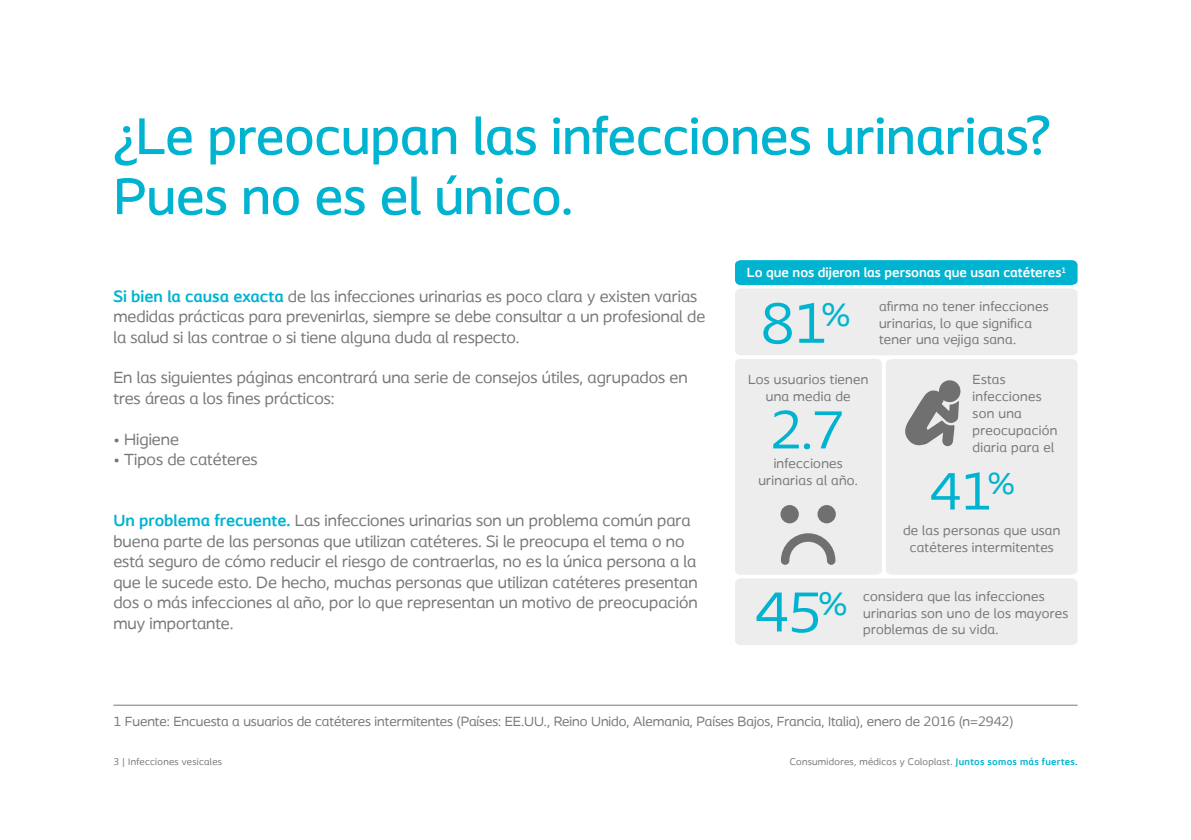
<style>
.page{position:relative;width:1191px;height:840px;background:#fff}
.page>*{position:absolute;margin:0;border:0;box-sizing:border-box;transform-origin:0 0}
.t1{font:59px "Coloplast";color:#00b3d0}
.t2{font:56px "Coloplast";color:#00b3d0}
.t3{font:55px "Coloplast";color:#00b3d0}
.t4{font:500 54px/60px "Coloplast";color:#00b3d0}
.t5{font:17px/20.4px "Coloplast";color:#76787b}
.t6{font:14px/16.8px "Coloplast";letter-spacing:.02em;color:#76787b}
.t7{font:14px "Coloplast";color:#76787b}
.t8{font:700 14px "Coloplast";color:#fff}
.t9{font:10px "Coloplast";letter-spacing:.03em;color:#76787b}
.s1{font-weight:700;color:#00b3d0}
</style>
<div class="page">
<div style="left:735px;top:578px;width:342px;height:66px;background:#ededed"></div>
<div style="left:886px;top:359px;width:191px;height:215px;background:#ededed"></div>
<div style="left:735px;top:359px;width:147px;height:215px;background:#ededed;border-radius:5px"></div>
<svg style="left:735px;top:260px;width:342px;height:95px;background:#afdee6"></svg>
<div style="left:780px;top:504px;width:19px;height:19px;background:#707070;border-radius:50%"></div>
<div style="left:817px;top:504px;width:19px;height:19px;background:#707070;border-radius:50%"></div>
<svg style="left:781px;top:533px;width:54px;height:31px"></svg>
<svg style="left:903px;top:379px;width:58px;height:68px;background:#a7a7a7"></svg>
<hr style="left:113px;top:704px;width:964px;height:1px;background:#76787b">
<p class="t4" style="left:113px;top:105px;width:939px">¿Le preocupan las infecciones urinarias?<br>Pues no es el único.</p>
<p class="t5" style="left:113px;top:285px;width:593px"><span class="s1">Si bien la causa exacta</span> de las infecciones urinarias es poco clara y existen varias medidas prácticas para prevenirlas, siempre se debe consultar a un profesional de la salud si las contrae o si tiene alguna duda al respecto.</p>
<p class="t5" style="left:113px;top:367px;width:576px">En las siguientes páginas encontrará una serie de consejos útiles, agrupados en tres áreas a los fines prácticos:</p>
<p class="t5" style="left:113px;top:428px;width:67px">• Higiene</p>
<p class="t5" style="left:113px;top:449px;width:146px">• Tipos de catéteres</p>
<p class="t5" style="left:113px;top:510px;width:586px"><span class="s1">Un problema frecuente.</span> Las infecciones urinarias son un problema común para buena parte de las personas que utilizan catéteres. Si le preocupa el tema o no está seguro de cómo reducir el riesgo de contraerlas, no es la única persona a la que le sucede esto. De hecho, muchas personas que utilizan catéteres presentan dos o más infecciones al año, por lo que representan un motivo de preocupación muy importante.</p>
<p class="t8" style="left:747px;top:264px;width:321px">Lo que nos dijeron las personas que usan catéteres<sup>1</sup></p>
<p class="t6" style="left:879px;top:297px;width:171px">afirma no tener infecciones urinarias, lo que significa tener una vejiga sana.</p>
<p class="t6" style="left:748px;top:371px;width:122px;text-align:center">Los usuarios tienen una media de</p>
<h1 class="t1" style="left:761px;top:287px;width:91px">81<sup>%</sup></h1>
<p class="t6" style="left:972px;top:371px;width:86px">Estas infecciones son una preocupación diaria para el</p>
<p class="t2" style="left:770px;top:396px;width:75px">2.7</p>
<p class="t6" style="left:758px;top:455px;width:101px;text-align:center">infecciones urinarias al año.</p>
<h3 class="t3" style="left:930px;top:458px;width:86px">41<sup>%</sup></h3>
<p class="t6" style="left:903px;top:521px;width:159px;text-align:center">de las personas que usan catéteres intermitentes</p>
<h1 class="t1" style="left:755px;top:576px;width:94px">45<sup>%</sup></h1>
<p class="t6" style="left:863px;top:587px;width:206px">considera que las infecciones urinarias son uno de los mayores problemas de su vida.</p>
<p class="t7" style="left:113px;top:712px;width:901px">1 Fuente: Encuesta a usuarios de catéteres intermitentes (Países: EE.UU., Reino Unido, Alemania, Países Bajos, Francia, Italia), enero de 2016 (n=2942)</p>
<p class="t9" style="left:113px;top:755px;width:110px">3 | Infecciones vesicales</p>
<p class="t9" style="left:789px;top:755px;width:289px">Consumidores, médicos y Coloplast. <span class="s1">Juntos somos más fuertes.</span></p>
</div>
